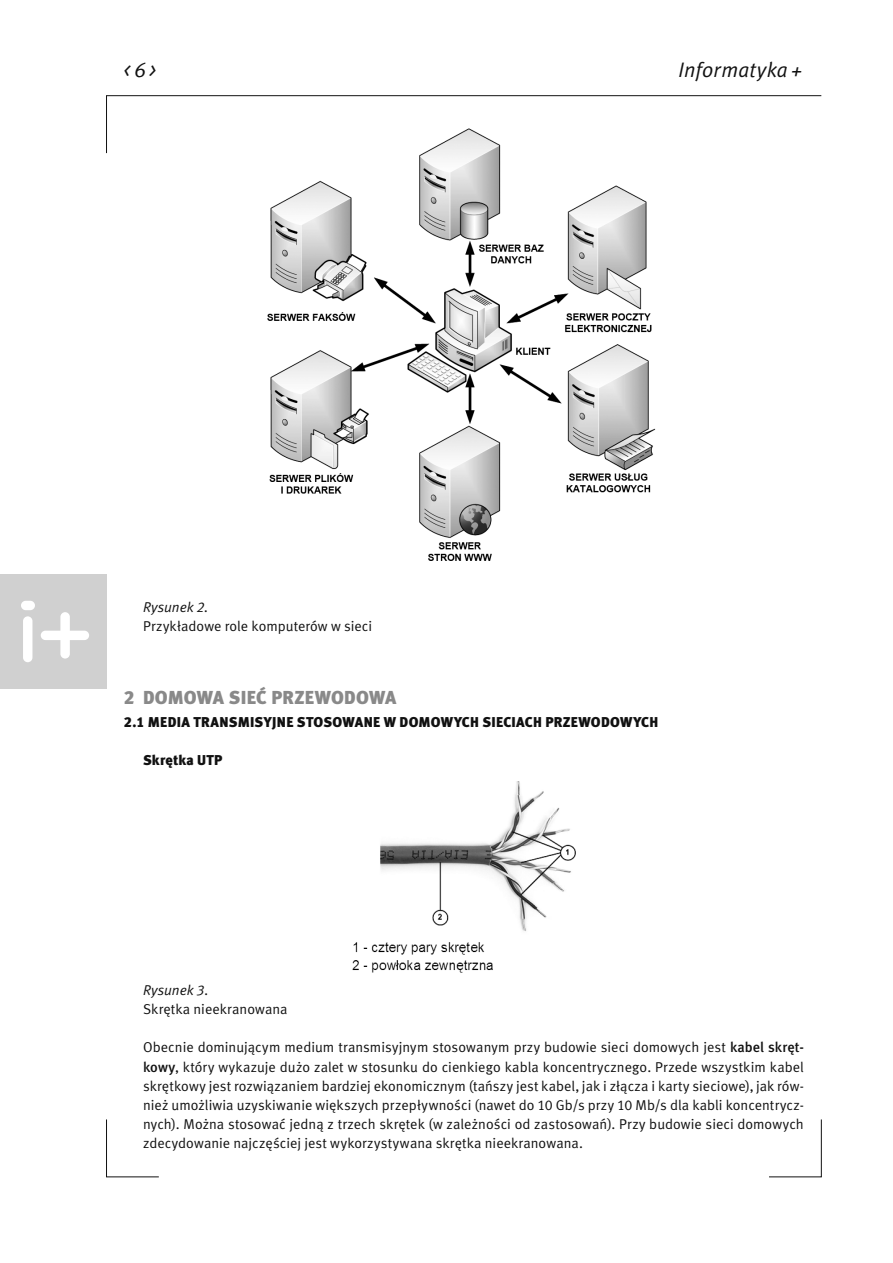
<style>
.page{position:relative;width:893px;height:1263px;background:#fff}
.page>*{position:absolute;margin:0;border:0;box-sizing:border-box;transform-origin:0 0}
.t1{font:italic 21px "Meta Normal CELF";letter-spacing:.015em;color:#111}
.t2{font:18.75px "Meta Black CELF";letter-spacing:.01em;color:#898989}
.t3{font:14.25px/19.2px "Meta Normal CELF";letter-spacing:.01em;color:#111}
.t4{font:14.25px "Meta Black CELF";letter-spacing:.02em;color:#111}
.s1{font-style:italic}
.s2{font-family:"Meta Medium CELF"}
</style>
<div class="page">
<svg style="left:106px;top:95px;width:716px;height:59px"></svg>
<svg style="left:106px;top:1119px;width:53px;height:58px"></svg>
<svg style="left:769px;top:1119px;width:53px;height:58px"></svg>
<div style="left:0;top:574px;width:107px;height:115px;background:#d0d0d0"></div>
<div style="left:23px;top:616px;width:9px;height:46px;background:#fff;border-radius:5px"></div>
<div style="left:21px;top:601px;width:14px;height:9px;background:#fff;border-radius:5px"></div>
<svg style="left:41px;top:612px;width:48px;height:46px"></svg>
<img style="left:352px;top:782px;width:224px;height:191px">
<img style="left:153px;top:115px;width:622px;height:446px">
<p class="t1" style="left:124px;top:61px;width:34px">&lt; 6 &gt;</p>
<p class="t1" style="left:678px;top:61px;width:125px">Informatyka +</p>
<p class="t3" style="left:143px;top:599px;width:231px"><span class="s1">Rysunek 2.<br></span>Przykładowe role komputerów w sieci</p>
<p class="t2" style="left:124px;top:690px;width:274px">2 DOMOWA SIEĆ PRZEWODOWA</p>
<p class="t4" style="left:124px;top:717px;width:536px">2.1 MEDIA TRANSMISYJNE STOSOWANE W DOMOWYCH SIECIACH PRZEWODOWYCH</p>
<p class="t4" style="left:143px;top:755px;width:81px">Skrętka UTP</p>
<p class="t3" style="left:143px;top:982px;width:146px"><span class="s1">Rysunek 3.<br></span>Skrętka nieekranowana</p>
<p class="t3" style="left:143px;top:1039px;width:662px;text-align:justify">Obecnie dominującym medium transmisyjnym stosowanym przy budowie sieci domowych jest <span class="s2">kabel skręt&shy;kowy</span>, który wykazuje dużo zalet w stosunku do cienkiego kabla koncentrycznego. Przede wszystkim kabel skrętkowy jest rozwiązaniem bardziej ekonomicznym (tańszy jest kabel, jak i złącza i karty sieciowe), jak rów&shy;nież umożliwia uzyskiwanie większych przepływności (nawet do 10 Gb/s przy 10 Mb/s dla kabli koncentrycz&shy;nych). Można stosować jedną z trzech skrętek (w zależności od zastosowań). Przy budowie sieci domowych zdecydowanie najczęściej jest wykorzystywana skrętka nieekranowana.</p>
</div>
